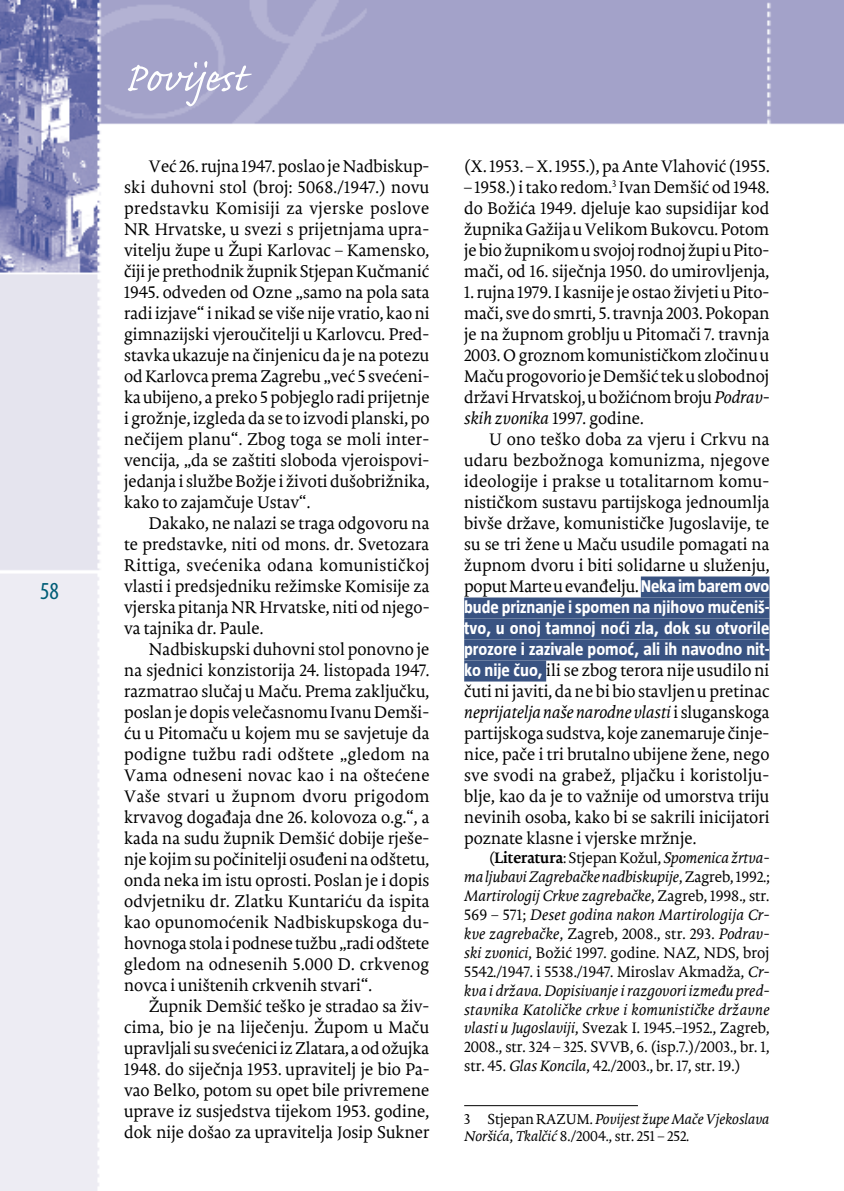
<style>
.page{position:relative;width:844px;height:1191px;background:#fff}
.page>*{position:absolute;margin:0;border:0;box-sizing:border-box;transform-origin:0 0}
.t1{font:52.5px "Caflisch Script Pro";color:#fff}
.t2{font:condensed 24.5px "Myriad Pro";color:#005d77}
.t3{font:17.5px/21px "Glas Koncila T9";color:#000;text-align:justify}
.t4{font:700 17.5px/21px "Taz T9";color:#fff;text-align:justify}
.t5{font:italic 15.75px/18.9px "Glas Koncila T9";letter-spacing:.01em;color:#000;text-align:justify}
.t6{font:italic 14.88px/17.8px "Glas Koncila T9";color:#000}
.s1{font-style:italic}
.s2{font-family:"Taz T9";font-weight:700;color:#fff}
.s3{font-style:normal}
.s4{font-weight:700;font-style:normal}
</style>
<div class="page">
<img style="left:0;top:0;width:843px;height:1191px">
<div style="left:640px;top:576px;width:129px;height:21px;background:#395382"></div>
<div style="left:464px;top:597px;width:305px;height:21px;background:#395382"></div>
<div style="left:464px;top:618px;width:305px;height:21px;background:#395382"></div>
<div style="left:464px;top:639px;width:305px;height:21px;background:#395382"></div>
<div style="left:464px;top:660px;width:82px;height:21px;background:#395382"></div>
<hr style="left:464px;top:1105px;width:173px;height:1px;background:#000">
<h2 class="t2" style="left:40px;top:576px;width:20px">58</h2>
<h1 class="t1" style="left:124px;top:50px;width:124px">Povijest</h1>
<p class="t3" style="left:124px;top:156px;width:307px;text-indent:25px">Već 26. rujna 1947. poslao je Nadbiskup&shy;ski duhovni stol (broj: 5068./1947.) novu predstavku Komisiji za vjerske poslove NR Hrvatske, u svezi s prijetnjama upra&shy;vitelju župe u Župi Karlovac – Kamensko, čiji je prethodnik župnik Stjepan Kučmanić 1945. odveden od Ozne „samo na pola sata radi izjave“ i nikad se više nije vratio, kao ni gimnazijski vjeroučitelji u Karlovcu. Pred&shy;stavka ukazuje na činjenicu da je na potezu od Karlovca prema Zagrebu „već 5 svećeni&shy;ka ubijeno, a preko 5 pobjeglo radi prijetnje i grožnje, izgleda da se to izvodi planski, po nečijem planu“. Zbog toga se moli inter&shy;vencija, „da se zaštiti sloboda vjeroispovi&shy;jedanja i službe Božje i životi dušobrižnika, kako to zajamčuje Ustav“.</p>
<p class="t3" style="left:124px;top:513px;width:307px;text-indent:25px">Dakako, ne nalazi se traga odgovoru na te predstavke, niti od mons. dr. Svetozara Rittiga, svećenika odana komunističkoj vlasti i predsjedniku režimske Komisije za vjerska pitanja NR Hrvatske, niti od njego&shy;va tajnika dr. Paule.</p>
<p class="t3" style="left:124px;top:639px;width:307px;text-indent:25px">Nadbiskupski duhovni stol ponovno je na sjednici konzistorija 24. listopada 1947. razmatrao slučaj u Maču. Prema zaključku, poslan je dopis velečasnomu Ivanu Demši&shy;ću u Pitomaču u kojem mu se savjetuje da podigne tužbu radi odštete „gledom na Vama odneseni novac kao i na oštećene Vaše stvari u župnom dvoru prigodom krvavog događaja dne 26. kolovoza o.g.“, a kada na sudu župnik Demšić dobije rješe&shy;nje kojim su počinitelji osuđeni na odštetu, onda neka im istu oprosti. Poslan je i dopis odvjetniku dr. Zlatku Kuntariću da ispita kao opunomoćenik Nadbiskupskoga du&shy;hovnoga stola i podnese tužbu „radi odštete gledom na odnesenih 5.000 D. crkvenog novca i uništenih crkvenih stvari“.</p>
<p class="t3" style="left:124px;top:996px;width:307px;text-indent:25px">Župnik Demšić teško je stradao sa živ&shy;cima, bio je na liječenju. Župom u Maču upravljali su svećenici iz Zlatara, a od ožujka 1948. do siječnja 1953. upravitelj je bio Pa&shy;vao Belko, potom su opet bile privremene uprave iz susjedstva tijekom 1953. godine, dok nije došao za upravitelja Josip Sukner</p>
<p class="t3" style="left:464px;top:156px;width:307px">(X. 1953. – X. 1955.), pa Ante Vlahović (1955.</p>
<p class="t3" style="left:464px;top:177px;width:307px">– 1958.) i tako redom.<sup>3</sup> Ivan Demšić od 1948. do Božića 1949. djeluje kao supsidijar kod župnika Gažija u Velikom Bukovcu. Potom je bio župnikom u svojoj rodnoj župi u Pito&shy;mači, od 16. siječnja 1950. do umirovljenja,</p>
<p class="t3" style="left:464px;top:282px;width:307px">1. rujna 1979. I kasnije je ostao živjeti u Pito&shy;mači, sve do smrti, 5. travnja 2003. Pokopan je na župnom groblju u Pitomači 7. travnja 2003. O groznom komunističkom zločinu u Maču progovorio je Demšić tek u slobodnoj državi Hrvatskoj, u božićnom broju <span class="s1">Podrav&shy;skih zvonika</span> 1997. godine.</p>
<p class="t3" style="left:464px;top:429px;width:307px;text-indent:25px">U ono teško doba za vjeru i Crkvu na udaru bezbožnoga komunizma, njegove ideologije i prakse u totalitarnom komu&shy;nističkom sustavu partijskoga jednoumlja bivše države, komunističke Jugoslavije, te su se tri žene u Maču usudile pomagati na župnom dvoru i biti solidarne u služenju, poput Marte u evanđelju. <span class="s2">Neka im barem ovo</span></p>
<p class="t4" style="left:464px;top:596px;width:307px">bude priznanje i spomen na njihovo mučeniš&shy;tvo, u onoj tamnoj noći zla, dok su otvorile prozore i zazivale pomoć, ali ih navodno nit-</p>
<p class="t3" style="left:464px;top:660px;width:307px"><span class="s2">ko nije čuo,</span> ili se zbog terora nije usudilo ni čuti ni javiti, da ne bi bio stavljen u pretinac <span class="s1">neprijatelja naše narodne vlasti</span> i sluganskoga partijskoga sudstva, koje zanemaruje činje&shy;nice, pače i tri brutalno ubijene žene, nego sve svodi na grabež, pljačku i koristolju&shy;blje, kao da je to važnije od umorstva triju nevinih osoba, kako bi se sakrili inicijatori poznate klasne i vjerske mržnje.</p>
<p class="t5" style="left:464px;top:848px;width:307px;text-indent:25px"><span class="s3">(</span><span class="s4">Literatura</span><span class="s3">: Stjepan Kožul,</span> Spomenica žrtva&shy;ma ljubavi Zagrebačke nadbiskupije<span class="s3">, Zagreb, 1992.; </span>Martirologij Crkve zagrebačke<span class="s3">, Zagreb, 1998., str.<br>569 – 571;</span> Deset godina nakon Martirologija Cr&shy;kve zagrebačke<span class="s3">, Zagreb, 2008., str. 293.</span> Podrav&shy;ski zvonici<span class="s3">, Božić 1997. godine. NAZ, NDS, broj 5542./1947. i 5538./1947. Miroslav Akmadža,</span> Cr&shy;kva i država. Dopisivanje i razgovori između pred&shy;stavnika Katoličke crkve i komunističke državne vlasti u Jugoslaviji<span class="s3">, Svezak I. 1945.–1952., Zagreb, 2008., str. 324 – 325. SVVB, 6. (isp.7.)/2003., br. 1, str. 45.</span> Glas Koncila<span class="s3">, 42./2003., br. 17, str. 19.)</span></p>
<p class="t6" style="left:464px;top:1109px;width:307px"><span class="s3">3 Stjepan RAZUM.</span> Povijest župe Mače Vjekoslava<br>Noršića<span class="s3">,</span> Tkalčić <span class="s3">8./2004., str. 251 – 252.</span></p>
</div>
